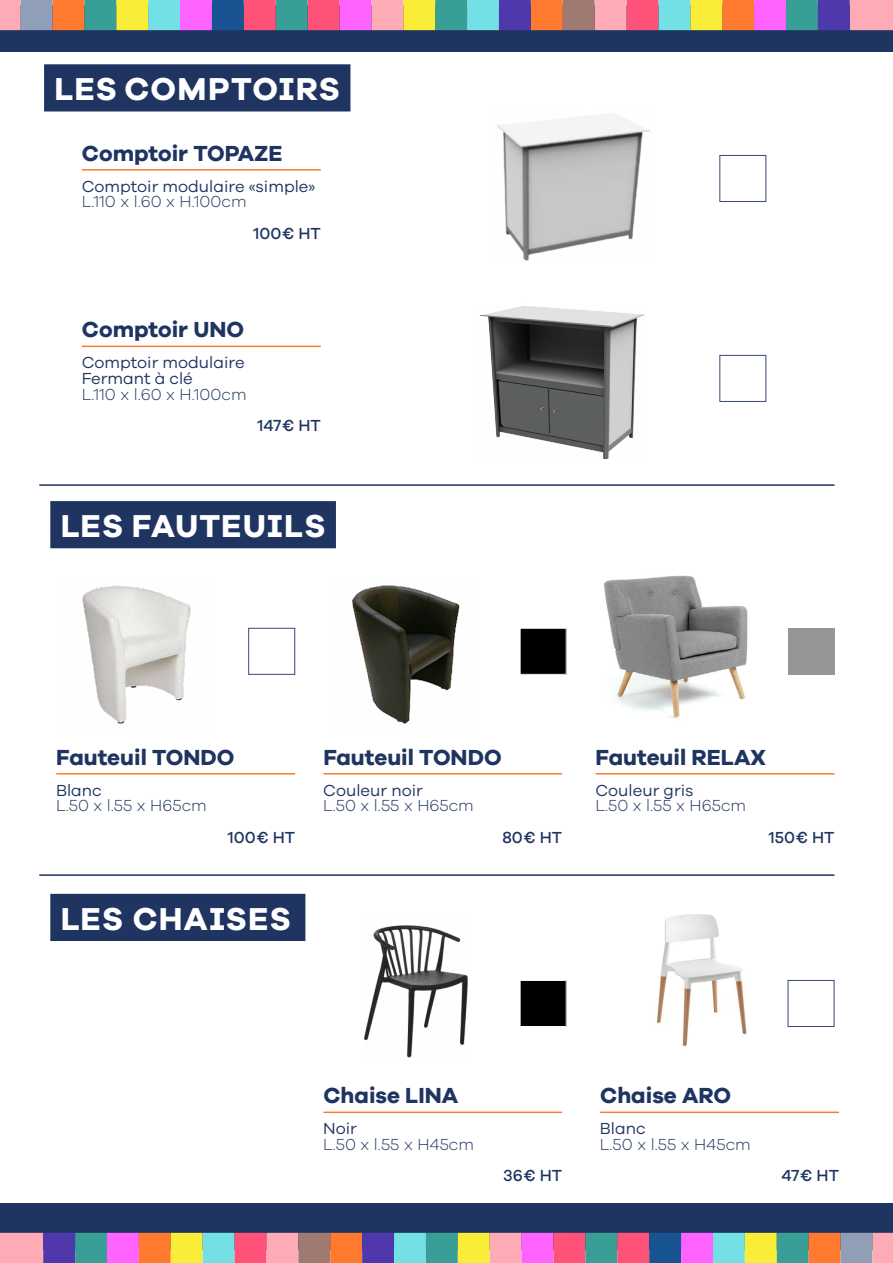
<style>
.page{position:relative;width:893px;height:1263px;background:#fff}
.page>*{position:absolute;margin:0;border:0;box-sizing:border-box;transform-origin:0 0}
.t1{font:700 32.7px "Galano Grotesque Alt";letter-spacing:.035em;color:#fff}
.t2{font:700 22.5px "Galano Grotesque";color:#1f3461}
.t3{font:300 16.5px "Galano Grotesque";color:#1f3461}
.t4{font:16.5px/15.8px "Galano Grotesque";color:#1f3461}
.t5{font:500 16.5px "Galano Grotesque";color:#1f3461}
</style>
<div class="page">
<hr style="left:82px;top:169px;width:239px;height:2px;background:#ff7a2e">
<hr style="left:82px;top:346px;width:239px;height:1px;background:#ff7a2e">
<div style="left:44px;top:64px;width:306px;height:47px;background:#1f3461"></div>
<div style="left:50px;top:501px;width:286px;height:47px;background:#1f3461"></div>
<div style="left:50px;top:894px;width:255px;height:47px;background:#1f3461"></div>
<hr style="left:56px;top:773px;width:239px;height:1px;background:#ff7a2e">
<hr style="left:323px;top:1111px;width:239px;height:2px;background:#ff7a2e">
<hr style="left:600px;top:1111px;width:239px;height:2px;background:#ff7a2e">
<hr style="left:323px;top:773px;width:239px;height:1px;background:#ff7a2e">
<hr style="left:596px;top:773px;width:238px;height:1px;background:#ff7a2e">
<img style="left:496px;top:114px;width:154px;height:147px">
<img style="left:480px;top:306px;width:165px;height:154px">
<img style="left:82px;top:585px;width:109px;height:139px">
<hr style="left:39px;top:484px;width:795px;height:2px;background:#1f3461">
<hr style="left:39px;top:874px;width:795px;height:2px;background:#1f3461">
<img style="left:352px;top:585px;width:108px;height:139px">
<img style="left:604px;top:575px;width:144px;height:144px">
<img style="left:657px;top:914px;width:90px;height:132px">
<div style="left:0;top:5px;width:893px;height:46px;background:#1f3461"></div>
<svg style="left:850px;top:0;width:43px;height:30px"></svg>
<div style="left:818px;top:0;width:32px;height:30px;background:#4f38ab"></div>
<svg style="left:754px;top:0;width:64px;height:30px;background:#9b80c9"></svg>
<div style="left:722px;top:0;width:32px;height:30px;background:#ff7a2e"></div>
<svg style="left:690px;top:0;width:32px;height:30px"></svg>
<div style="left:658px;top:0;width:32px;height:30px;background:#73e0e6"></div>
<svg style="left:595px;top:0;width:63px;height:30px;background:#fe7e96"></svg>
<div style="left:563px;top:0;width:32px;height:30px;background:#9e7a70"></div>
<svg style="left:499px;top:0;width:64px;height:30px;background:#a6586c"></svg>
<div style="left:467px;top:0;width:32px;height:30px;background:#73e0e6"></div>
<svg style="left:371px;top:0;width:96px;height:30px;background:#babb81"></svg>
<div style="left:339px;top:0;width:32px;height:30px;background:#ff63ff"></div>
<svg style="left:244px;top:0;width:95px;height:30px;background:#bb6b82"></svg>
<div style="left:212px;top:0;width:32px;height:30px;background:#175491"></div>
<svg style="left:148px;top:0;width:64px;height:30px;background:#b8a1f1"></svg>
<div style="left:116px;top:0;width:32px;height:30px;background:#faed38"></div>
<div style="left:84px;top:0;width:32px;height:30px;background:#389e96"></div>
<svg style="left:21px;top:0;width:63px;height:30px;background:#c78b73"></svg>
<div style="left:0;top:0;width:21px;height:30px;background:#ffabb5"></div>
<div style="left:0;top:1204px;width:893px;height:46px;background:#1f3461"></div>
<svg style="left:0;top:1233px;width:43px;height:30px"></svg>
<div style="left:43px;top:1233px;width:32px;height:30px;background:#4f38ab"></div>
<svg style="left:75px;top:1233px;width:64px;height:30px;background:#9b80ca"></svg>
<div style="left:139px;top:1233px;width:32px;height:30px;background:#ff7a2e"></div>
<svg style="left:171px;top:1233px;width:32px;height:30px"></svg>
<div style="left:203px;top:1233px;width:32px;height:30px;background:#73e0e6"></div>
<svg style="left:235px;top:1233px;width:63px;height:30px;background:#fe7e96"></svg>
<div style="left:298px;top:1233px;width:32px;height:30px;background:#9e7a70"></div>
<svg style="left:330px;top:1233px;width:64px;height:30px;background:#a6596c"></svg>
<div style="left:394px;top:1233px;width:32px;height:30px;background:#73e0e6"></div>
<svg style="left:426px;top:1233px;width:96px;height:30px;background:#babc81"></svg>
<div style="left:522px;top:1233px;width:31px;height:30px;background:#ff63ff"></div>
<svg style="left:553px;top:1233px;width:96px;height:30px;background:#bc6b82"></svg>
<div style="left:649px;top:1233px;width:32px;height:30px;background:#175491"></div>
<svg style="left:681px;top:1233px;width:64px;height:30px;background:#b8a1f1"></svg>
<div style="left:745px;top:1233px;width:32px;height:30px;background:#faed38"></div>
<div style="left:777px;top:1233px;width:32px;height:30px;background:#389e96"></div>
<svg style="left:809px;top:1233px;width:63px;height:30px;background:#c78c73"></svg>
<div style="left:872px;top:1233px;width:21px;height:30px;background:#ffabb5"></div>
<img style="left:364px;top:925px;width:104px;height:133px">
<div style="left:719px;top:155px;width:47px;height:47px;background:#fff;border:1px solid #37487a"></div>
<div style="left:248px;top:628px;width:47px;height:47px;background:#fff;border:1px solid #37487a"></div>
<div style="left:788px;top:980px;width:46px;height:47px;background:#fff;border:1px solid #37487a"></div>
<div style="left:520px;top:628px;width:46px;height:46px;background:#000"></div>
<div style="left:520px;top:628px;width:47px;height:47px;border:1px solid #fff"></div>
<div style="left:520px;top:980px;width:46px;height:46px;background:#000"></div>
<div style="left:520px;top:980px;width:47px;height:47px;border:1px solid #fff"></div>
<div style="left:719px;top:355px;width:47px;height:47px;background:#fff;border:1px solid #37487a"></div>
<div style="left:788px;top:628px;width:46px;height:47px;background:#979696"></div>
<h1 class="t1" style="left:55px;top:68px;width:287px">LES COMPTOIRS</h1>
<h2 class="t2" style="left:82px;top:139px;width:202px">Comptoir TOPAZE</h2>
<p class="t4" style="left:82px;top:178px;width:235px">Comptoir modulaire «simple»</p>
<p class="t3" style="left:82px;top:192px;width:166px">L.110 x l.60 x H.100cm</p>
<p class="t5" style="left:253px;top:223px;width:69px">100€ HT</p>
<h2 class="t2" style="left:82px;top:316px;width:164px">Comptoir UNO</h2>
<p class="t4" style="left:82px;top:354px;width:164px">Comptoir modulaire<br>Fermant à clé</p>
<p class="t3" style="left:82px;top:384px;width:166px">L.110 x l.60 x H.100cm</p>
<p class="t5" style="left:257px;top:416px;width:65px">147€ HT</p>
<h1 class="t1" style="left:61px;top:505px;width:266px">LES FAUTEUILS</h1>
<h2 class="t2" style="left:56px;top:743px;width:180px">Fauteuil TONDO</h2>
<p class="t4" style="left:56px;top:782px;width:47px">Blanc</p>
<p class="t3" style="left:56px;top:796px;width:152px">L.50 x l.55 x H65cm</p>
<p class="t5" style="left:228px;top:827px;width:69px">100€ HT</p>
<h1 class="t1" style="left:61px;top:897px;width:232px">LES CHAISES</h1>
<h2 class="t2" style="left:323px;top:743px;width:180px">Fauteuil TONDO</h2>
<p class="t4" style="left:323px;top:782px;width:101px">Couleur noir</p>
<p class="t3" style="left:323px;top:796px;width:152px">L.50 x l.55 x H65cm</p>
<p class="t5" style="left:502px;top:827px;width:61px">80€ HT</p>
<h2 class="t2" style="left:596px;top:743px;width:172px">Fauteuil RELAX</h2>
<p class="t4" style="left:595px;top:782px;width:100px">Couleur gris</p>
<p class="t3" style="left:595px;top:796px;width:152px">L.50 x l.55 x H65cm</p>
<p class="t5" style="left:769px;top:827px;width:67px">150€ HT</p>
<h2 class="t2" style="left:323px;top:1081px;width:136px">Chaise LINA</h2>
<p class="t4" style="left:323px;top:1120px;width:35px">Noir</p>
<p class="t3" style="left:323px;top:1134px;width:152px">L.50 x l.55 x H45cm</p>
<p class="t5" style="left:503px;top:1166px;width:61px">36€ HT</p>
<h2 class="t2" style="left:600px;top:1081px;width:132px">Chaise ARO</h2>
<p class="t4" style="left:600px;top:1120px;width:47px">Blanc</p>
<p class="t3" style="left:600px;top:1134px;width:152px">L.50 x l.55 x H45cm</p>
<p class="t5" style="left:781px;top:1166px;width:59px">47€ HT</p>
</div>
